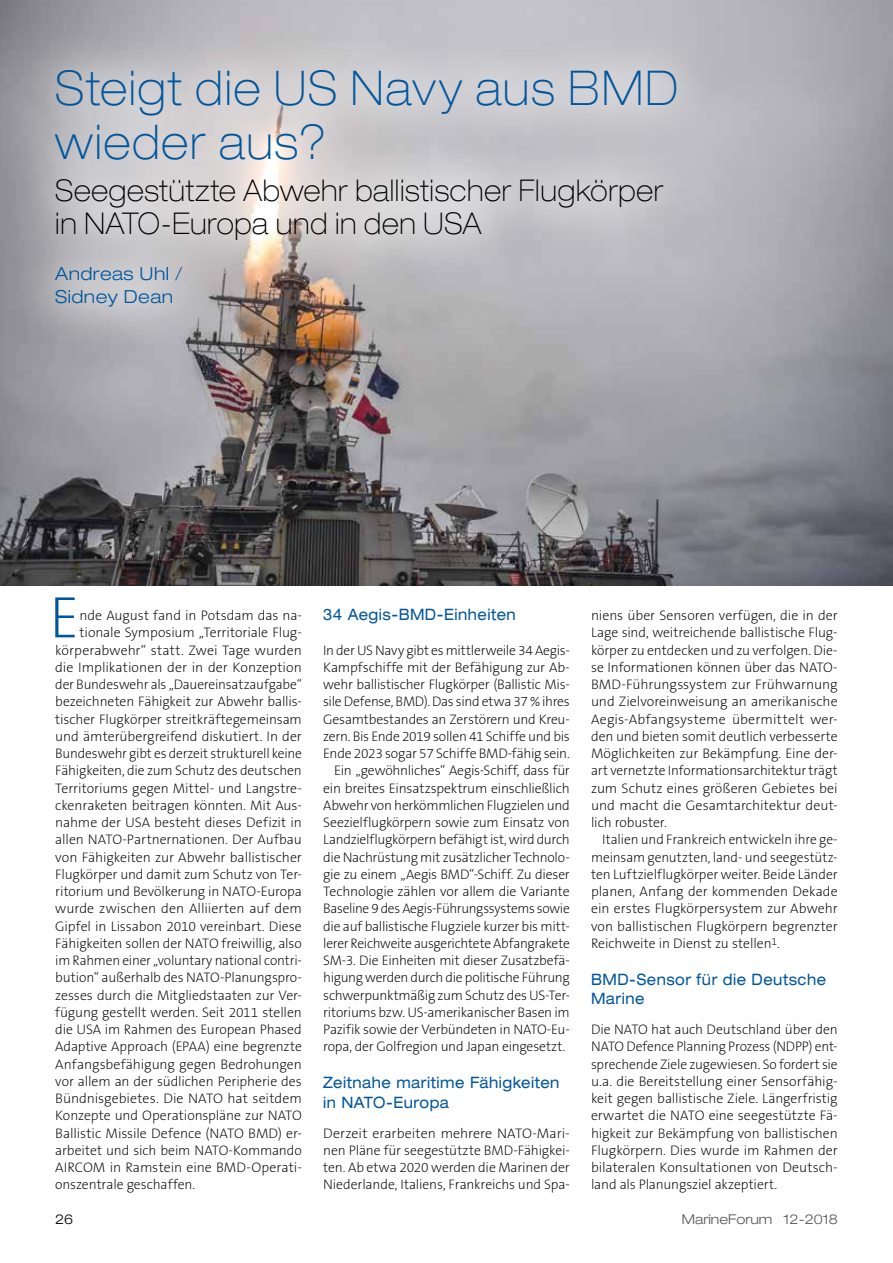
<style>
.page{position:relative;width:893px;height:1263px;background:#fff}
.page>*{position:absolute;margin:0;border:0;box-sizing:border-box;transform-origin:0 0}
.t1{font:200 59.1px "The Sans B2";color:#00569d}
.t2{font:100 expanded 48px/54px "Helvetica Neue";letter-spacing:.045em;color:#00569d;scale:.9 1}
.t3{font:100 expanded 30px/33px "Helvetica Neue";letter-spacing:.03em;color:#000;scale:.9 1}
.t4{font:300 expanded 18px/22.5px "Helvetica Neue";letter-spacing:.025em;color:#00569d}
.t5{font:expanded 15.75px/19.5px "Helvetica Neue";letter-spacing:.035em;color:#00569d;scale:.9 1}
.t6{font:200 13.8px/17.2px "The Sans B2";letter-spacing:-.01em;color:#000;text-align:justify}
.t7{font:300 expanded 13.5px "Helvetica Neue";color:#575756}
.t8{font:300 expanded 13.5px "Helvetica Neue";color:#000}
.s1{font-family:"Helvetica Neue Light Ext SC800";font-weight:400;font-stretch:normal}
</style>
<div class="page">
<img style="left:0;top:0;width:893px;height:586px">
<div style="left:11px;top:25px;width:711px;height:326px;background:#fff;opacity:.75"></div>
<h2 class="t2" style="left:55px;top:61px;width:694px">Steigt die US Navy aus BMD wieder aus?</h2>
<h3 class="t3" style="left:55px;top:174px;width:677px">Seegestützte Abwehr ballistischer Flugkörper in NATO-Europa und in den USA</h3>
<h3 class="t4" style="left:55px;top:262px;width:129px">Andreas Uhl /<br>Sidney Dean</h3>
<h1 class="t1" style="left:49px;top:587px;width:32px">E</h1>
<p class="t6" style="left:80px;top:607px;width:224px">nde August fand in Potsdam das na-</p>
<p class="t6" style="left:80px;top:625px;width:224px">tionale Symposium „Territoriale Flug-</p>
<p class="t6" style="left:55px;top:642px;width:248px">körperabwehr“ statt. Zwei Tage wurden</p>
<p class="t6" style="left:55px;top:659px;width:248px">die Implikationen der in der Konzeption</p>
<p class="t6" style="left:55px;top:676px;width:248px">der Bundeswehr als „Dauereinsatzaufgabe“</p>
<p class="t6" style="left:55px;top:694px;width:248px">bezeichneten Fähigkeit zur Abwehr ballis-</p>
<p class="t6" style="left:55px;top:711px;width:248px">tischer Flugkörper streitkräftegemeinsam</p>
<p class="t6" style="left:55px;top:728px;width:248px">und ämterübergreifend diskutiert. In der</p>
<p class="t6" style="left:55px;top:745px;width:248px">Bundeswehr gibt es derzeit strukturell keine</p>
<p class="t6" style="left:55px;top:763px;width:248px">Fähigkeiten, die zum Schutz des deutschen</p>
<p class="t6" style="left:55px;top:780px;width:248px">Territoriums gegen Mittel- und Langstre-</p>
<p class="t6" style="left:55px;top:797px;width:248px">ckenraketen beitragen könnten. Mit Aus-</p>
<p class="t6" style="left:55px;top:814px;width:248px">nahme der USA besteht dieses Defizit in</p>
<p class="t6" style="left:55px;top:832px;width:248px">allen NATO-Partnernationen. Der Aufbau</p>
<p class="t6" style="left:55px;top:849px;width:248px">von Fähigkeiten zur Abwehr ballistischer</p>
<p class="t6" style="left:55px;top:866px;width:248px">Flugkörper und damit zum Schutz von Ter-</p>
<p class="t6" style="left:55px;top:883px;width:248px">ritorium und Bevölkerung in NATO-Europa</p>
<p class="t6" style="left:55px;top:901px;width:248px">wurde zwischen den Alliierten auf dem</p>
<p class="t6" style="left:55px;top:918px;width:248px">Gipfel in Lissabon 2010 vereinbart. Diese</p>
<p class="t6" style="left:55px;top:935px;width:248px">Fähigkeiten sollen der NATO freiwillig, also</p>
<p class="t6" style="left:55px;top:952px;width:248px">im Rahmen einer „voluntary national contri-</p>
<p class="t6" style="left:55px;top:970px;width:248px">bution“ außerhalb des NATO-Planungspro-</p>
<p class="t6" style="left:55px;top:987px;width:248px">zesses durch die Mitgliedstaaten zur Ver-</p>
<p class="t6" style="left:55px;top:1004px;width:248px">fügung gestellt werden. Seit 2011 stellen</p>
<p class="t6" style="left:55px;top:1021px;width:248px">die USA im Rahmen des European Phased</p>
<p class="t6" style="left:55px;top:1039px;width:248px">Adaptive Approach (EPAA) eine begrenzte</p>
<p class="t6" style="left:55px;top:1056px;width:248px">Anfangsbefähigung gegen Bedrohungen</p>
<p class="t6" style="left:55px;top:1073px;width:248px">vor allem an der südlichen Peripherie des</p>
<p class="t6" style="left:55px;top:1090px;width:248px">Bündnisgebietes. Die NATO hat seitdem</p>
<p class="t6" style="left:55px;top:1108px;width:248px">Konzepte und Operationspläne zur NATO</p>
<p class="t6" style="left:55px;top:1125px;width:248px">Ballistic Missile Defence (NATO BMD) er-</p>
<p class="t6" style="left:55px;top:1142px;width:248px">arbeitet und sich beim NATO-Kommando</p>
<p class="t6" style="left:55px;top:1159px;width:248px">AIRCOM in Ramstein eine BMD-Operati-</p>
<p class="t6" style="left:55px;top:1177px;width:142px">onszentrale geschaffen.</p>
<p class="t5" style="left:323px;top:604px;width:216px">34 Aegis-BMD-Einheiten</p>
<p class="t6" style="left:323px;top:642px;width:248px">In der US Navy gibt es mittlerweile 34 Aegis-</p>
<p class="t6" style="left:323px;top:659px;width:248px">Kampfschiffe mit der Befähigung zur Ab-</p>
<p class="t6" style="left:323px;top:676px;width:248px">wehr ballistischer Flugkörper (Ballistic Mis-</p>
<p class="t6" style="left:323px;top:694px;width:248px">sile Defense, BMD). Das sind etwa 37 % ihres</p>
<p class="t6" style="left:323px;top:711px;width:248px">Gesamtbestandes an Zerstörern und Kreu-</p>
<p class="t6" style="left:323px;top:728px;width:248px">zern. Bis Ende 2019 sollen 41 Schiffe und bis</p>
<p class="t6" style="left:323px;top:745px;width:248px">Ende 2023 sogar 57 Schiffe BMD-fähig sein.</p>
<p class="t6" style="left:334px;top:763px;width:237px">Ein „gewöhnliches“ Aegis-Schiff, dass für</p>
<p class="t6" style="left:323px;top:780px;width:248px">ein breites Einsatzspektrum einschließlich</p>
<p class="t6" style="left:323px;top:797px;width:248px">Abwehr von herkömmlichen Flugzielen und</p>
<p class="t6" style="left:323px;top:814px;width:248px">Seezielflugkörpern sowie zum Einsatz von</p>
<p class="t6" style="left:323px;top:832px;width:248px">Landzielflugkörpern befähigt ist, wird durch</p>
<p class="t6" style="left:323px;top:849px;width:248px">die Nachrüstung mit zusätzlicher Technolo-</p>
<p class="t6" style="left:323px;top:866px;width:248px">gie zu einem „Aegis BMD“-Schiff. Zu dieser</p>
<p class="t6" style="left:323px;top:883px;width:248px">Technologie zählen vor allem die Variante</p>
<p class="t6" style="left:323px;top:901px;width:248px">Baseline 9 des Aegis-Führungssystems sowie</p>
<p class="t6" style="left:323px;top:918px;width:248px">die auf ballistische Flugziele kurzer bis mitt-</p>
<p class="t6" style="left:323px;top:935px;width:248px">lerer Reichweite ausgerichtete Abfangrakete</p>
<p class="t6" style="left:323px;top:952px;width:248px">SM-3. Die Einheiten mit dieser Zusatzbefä-</p>
<p class="t6" style="left:323px;top:970px;width:248px">higung werden durch die politische Führung</p>
<p class="t6" style="left:323px;top:987px;width:248px">schwerpunktmäßig zum Schutz des US-Ter-</p>
<p class="t6" style="left:323px;top:1004px;width:248px">ritoriums bzw. US-amerikanischer Basen im</p>
<p class="t6" style="left:323px;top:1021px;width:248px">Pazifik sowie der Verbündeten in NATO-Eu-</p>
<p class="t6" style="left:323px;top:1039px;width:244px">ropa, der Golfregion und Japan eingesetzt.</p>
<p class="t5" style="left:323px;top:1072px;width:264px">Zeitnahe maritime Fähigkeiten in NATO-Europa</p>
<p class="t6" style="left:323px;top:1125px;width:248px">Derzeit erarbeiten mehrere NATO-Mari&shy;nen Pläne für seegestützte BMD-Fähigkei&shy;ten. Ab etwa 2020 werden die Marinen der Niederlande, Italiens, Frankreichs und Spa-</p>
<p class="t6" style="left:591px;top:607px;width:248px">niens über Sensoren verfügen, die in der Lage sind, weitreichende ballistische Flug&shy;körper zu entdecken und zu verfolgen. Die&shy;se Informationen können über das NATO-BMD-Führungssystem zur Frühwarnung und Zielvoreinweisung an amerikanische Aegis-Abfangsysteme übermittelt wer&shy;den und bieten somit deutlich verbesserte Möglichkeiten zur Bekämpfung. Eine der&shy;art vernetzte Informationsarchitektur trägt zum Schutz eines größeren Gebietes bei und macht die Gesamtarchitektur deut&shy;lich robuster.</p>
<p class="t6" style="left:591px;top:832px;width:248px;text-indent:11px">Italien und Frankreich entwickeln ihre ge&shy;meinsam genutzten, land- und seegestütz&shy;ten Luftzielflugkörper weiter. Beide Länder planen, Anfang der kommenden Dekade ein erstes Flugkörpersystem zur Abwehr von ballistischen Flugkörpern begrenzter Reichweite in Dienst zu stellen<sup>1</sup>.</p>
<p class="t5" style="left:591px;top:969px;width:263px">BMD-Sensor für die Deutsche<br>Marine</p>
<p class="t6" style="left:591px;top:1021px;width:248px">Die NATO hat auch Deutschland über den NATO Defence Planning Prozess (NDPP) ent&shy;sprechende Ziele zugewiesen. So fordert sie u.a. die Bereitstellung einer Sensorfähig&shy;keit gegen ballistische Ziele. Längerfristig erwartet die NATO eine seegestützte Fä&shy;higkeit zur Bekämpfung von ballistischen Flugkörpern. Dies wurde im Rahmen der bilateralen Konsultationen von Deutsch&shy;land als Planungsziel akzeptiert.</p>
<p class="t8" style="left:55px;top:1211px;width:20px">26</p>
<p class="t7" style="left:682px;top:1211px;width:157px">MarineForum <span class="s1">12-2018</span></p>
</div>
